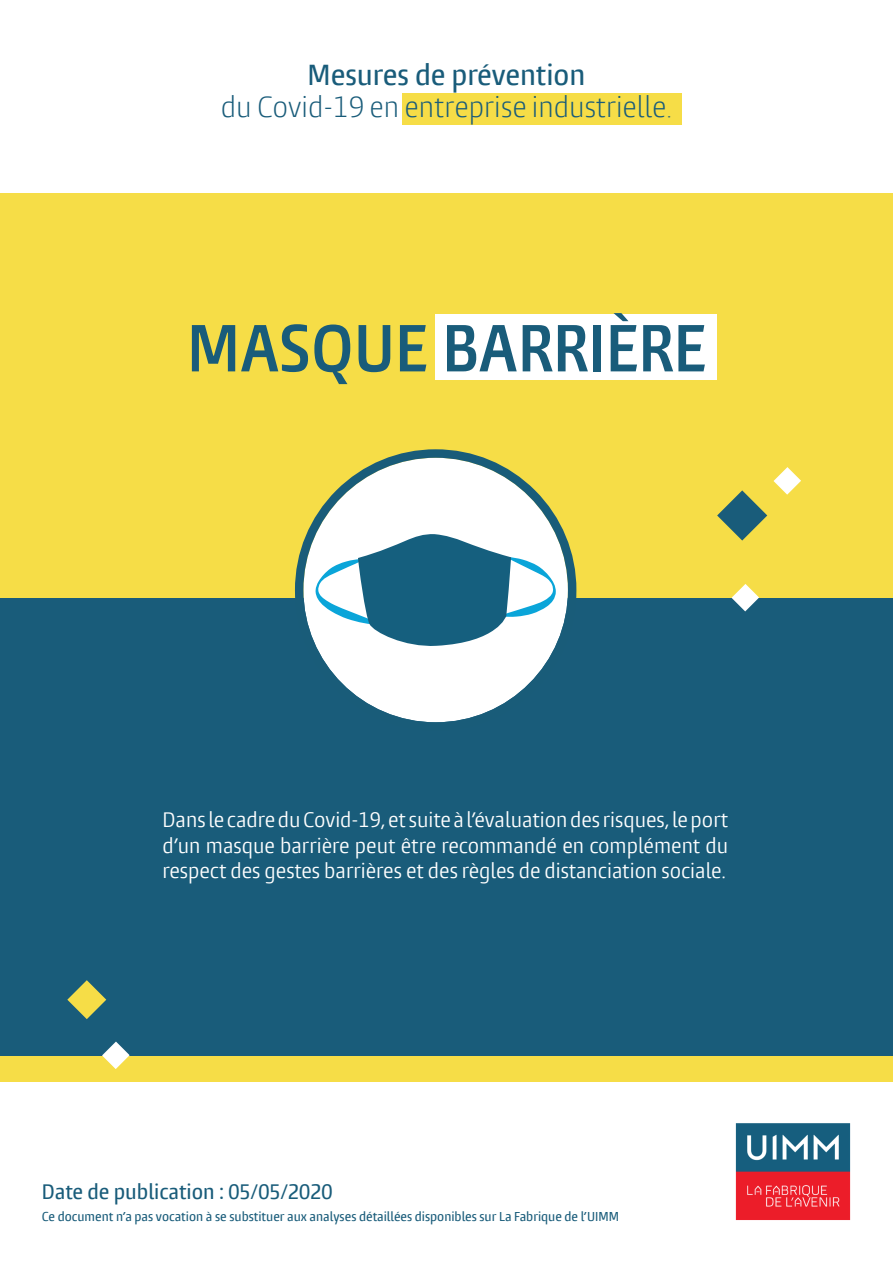
<style>
.page{position:relative;width:893px;height:1263px;background:#fff}
.page>*{position:absolute;margin:0;border:0;box-sizing:border-box;transform-origin:0 0}
.t1{font:600 condensed 61.8px "Burlingame Pro";color:#195c7a}
.t2{font:300 condensed 27px "Burlingame Pro";color:#195c7a}
.t3{font:500 condensed 27px "Burlingame Pro";color:#195c7a}
.t4{font:condensed 19.5px/25.5px "Burlingame Pro";color:#fff;text-align:justify}
.t5{font:500 condensed 19.5px "Burlingame Pro";color:#195c7a}
.t6{font:500 condensed 12px "Burlingame Pro";color:#195c7a}
</style>
<div class="page">
<div style="left:0;top:193px;width:893px;height:889px;background:#f6dd47"></div>
<div style="left:0;top:598px;width:893px;height:457px;background:#195c7a"></div>
<div style="left:402px;top:93px;width:279px;height:32px;background:#f6dd47"></div>
<div style="left:436px;top:315px;width:281px;height:65px;background:#fff"></div>
<img style="left:735px;top:1123px;width:116px;height:98px">
<svg style="left:717px;top:490px;width:50px;height:50px"></svg>
<svg style="left:67px;top:980px;width:39px;height:39px"></svg>
<svg style="left:773px;top:467px;width:28px;height:28px"></svg>
<svg style="left:102px;top:1041px;width:28px;height:28px"></svg>
<svg style="left:731px;top:584px;width:28px;height:27px"></svg>
<svg style="left:295px;top:449px;width:281px;height:274px;fill:#fff"></svg>
<svg style="left:315px;top:533px;width:241px;height:114px"></svg>
<h2 class="t3" style="left:308px;top:58px;width:279px">Mesures de prévention</h2>
<h2 class="t2" style="left:221px;top:90px;width:452px">du Covid-19 en entreprise industrielle.</h2>
<h1 class="t1" style="left:187px;top:309px;width:521px">MASQUE BARRIÈRE</h1>
<p class="t4" style="left:162px;top:807px;width:567px">Dans le cadre du Covid-19, et suite à l’évaluation des risques, le port d’un masque barrière peut être recommandé en complément du respect des gestes barrières et des règles de distanciation sociale.</p>
<p class="t5" style="left:42px;top:1179px;width:292px">Date de publication : 05/05/2020</p>
<p class="t6" style="left:42px;top:1209px;width:579px">Ce document n’a pas vocation à se substituer aux analyses détaillées disponibles sur La Fabrique de l’UIMM</p>
</div>
